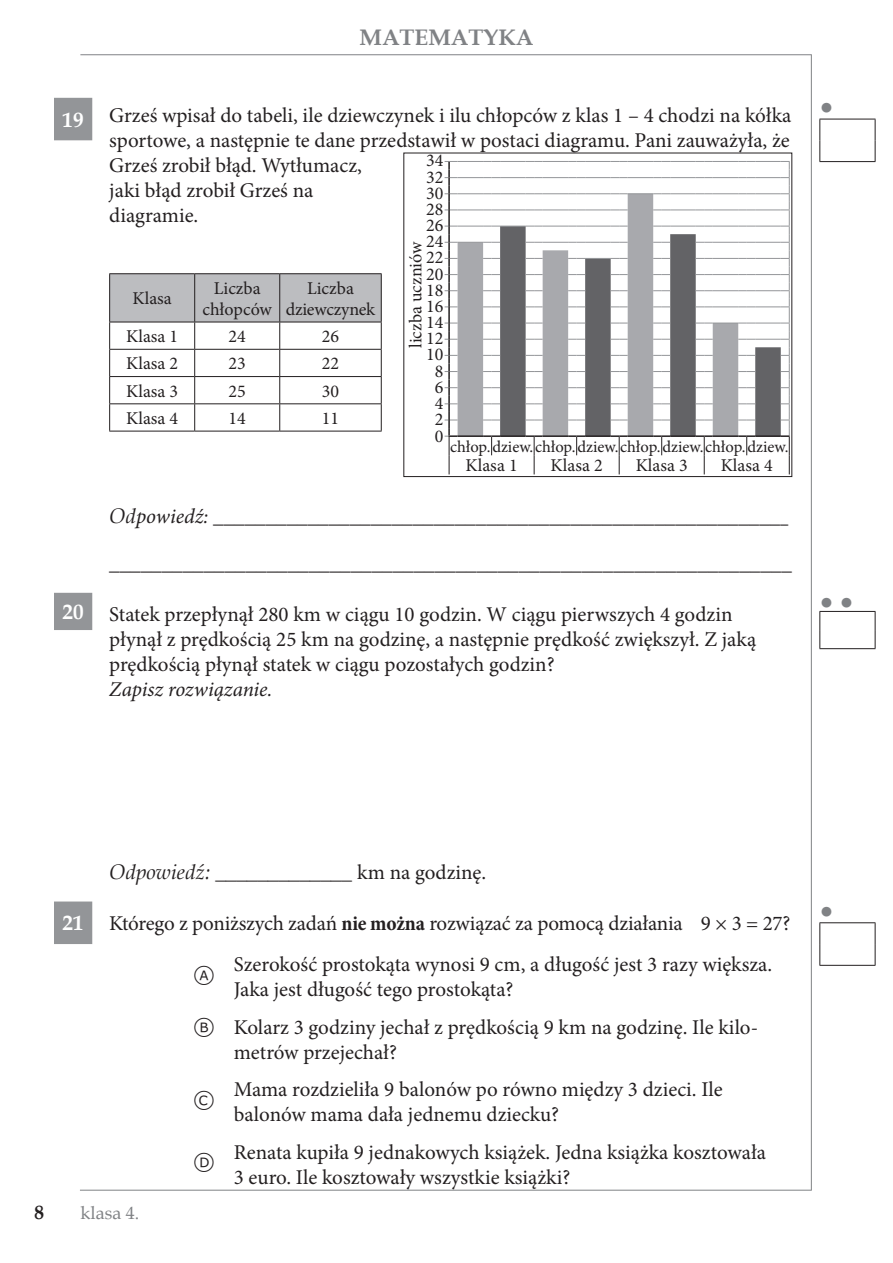
<style>
.page{position:relative;width:893px;height:1263px;background:#fff}
.page>*{position:absolute;margin:0;border:0;box-sizing:border-box;transform-origin:0 0}
.t1{font:24px "TIMSS options";color:#231f20}
.t2{font:700 22.5px "Book Antiqua";color:#808285}
.t3{font:22.5px "Arial";color:#808285}
.t4{font:21px/25.2px "Minion Pro";color:#231f20}
.t5{font:italic 21px "Minion Pro";letter-spacing:-.005em;color:#231f20}
.t6{font:italic 21px "Book Antiqua";color:#231f20}
.t7{font:700 19.5px "Book Antiqua";color:#231f20}
.t8{font:18px/16.2px "Minion Pro";color:#231f20;text-align:center}
.t9{font:18px "Book Antiqua";color:#808285}
.t10{font:16.5px "Minion Pro";color:#231f20}
.s1{font-family:"Book Antiqua";font-weight:700;color:#fff}
.s2{font-family:"Book Antiqua"}
.s3{font-family:"Minion Pro";font-style:normal}
.s4{font-weight:700;font-stretch:condensed}
.s5{font-family:"TIMSS options";font-size:24px}
</style>
<div class="page">
<hr style="left:80px;top:54px;width:731px;height:1px;background:#808285">
<hr style="left:811px;top:54px;width:1px;height:1136px;background:#808285">
<hr style="left:80px;top:1190px;width:731px;height:1px;background:#808285">
<svg style="left:54px;top:98px;width:38px;height:846px"></svg>
<hr style="left:819px;top:119px;width:56px;height:1px;background:#231f20">
<svg style="left:819px;top:119px;width:1px;height:42px"></svg>
<svg style="left:875px;top:119px;width:1px;height:42px"></svg>
<hr style="left:819px;top:161px;width:56px;height:1px;background:#231f20">
<hr style="left:819px;top:611px;width:56px;height:1px;background:#231f20">
<svg style="left:819px;top:612px;width:1px;height:36px"></svg>
<svg style="left:875px;top:612px;width:1px;height:36px"></svg>
<hr style="left:819px;top:648px;width:56px;height:1px;background:#231f20">
<hr style="left:819px;top:922px;width:56px;height:1px;background:#231f20">
<svg style="left:819px;top:923px;width:1px;height:42px"></svg>
<svg style="left:875px;top:923px;width:1px;height:42px"></svg>
<hr style="left:819px;top:965px;width:56px;height:1px;background:#231f20">
<svg style="left:445px;top:161px;width:345px;height:313px"></svg>
<hr style="left:109px;top:273px;width:86px;height:1px;background:#231f20">
<hr style="left:195px;top:273px;width:85px;height:1px;background:#231f20">
<hr style="left:280px;top:273px;width:102px;height:1px;background:#231f20">
<svg style="left:109px;top:274px;width:273px;height:157px"></svg>
<hr style="left:109px;top:431px;width:86px;height:1px;background:#231f20">
<hr style="left:195px;top:431px;width:85px;height:1px;background:#231f20">
<hr style="left:280px;top:431px;width:102px;height:1px;background:#231f20">
<p class="t2" style="left:360px;top:22px;width:175px">MATEMATyKA</p>
<p class="t4" style="left:109px;top:102px;width:684px;text-align:justify;text-indent:-47px"><span class="s1">19</span> Grześ wpisał do tabeli, ile dziewczynek i ilu chłopców z klas 1 – 4 chodzi na kółka sportowe, a następnie te dane przedstawił w postaci diagramu. Pani zauważyła, że Grześ zrobił błąd. Wytłumacz,</p>
<p class="t8" style="left:426px;top:153px;width:19px">34<br>32<br>30<br>28<br>26<br>24<br>22<br>20<br>18<br>16<br>14<br>12<br>10<br>8<br>6<br>4<br>2<br>0</p>
<p class="t4" style="left:109px;top:178px;width:206px">jaki błąd zrobił Grześ na diagramie.</p>
<p class="t8" style="left:408px;top:348px;width:108px;rotate:-90deg">liczba uczniów</p>
<p class="t8" style="left:133px;top:291px;width:41px">Klasa</p>
<p class="t8" style="left:202px;top:278px;width:71px;line-height:21px">Liczba chłopców</p>
<p class="t8" style="left:286px;top:278px;width:91px;line-height:21px">Liczba dziewczynek</p>
<p class="t8" style="left:126px;top:328px;width:54px">Klasa 1</p>
<p class="t8" style="left:229px;top:328px;width:19px">24</p>
<p class="t8" style="left:322px;top:328px;width:19px">26</p>
<p class="t8" style="left:126px;top:356px;width:54px">Klasa 2</p>
<p class="t8" style="left:229px;top:356px;width:19px">23</p>
<p class="t8" style="left:322px;top:356px;width:19px">22</p>
<p class="t8" style="left:126px;top:383px;width:54px">Klasa 3</p>
<p class="t8" style="left:229px;top:383px;width:19px">25</p>
<p class="t8" style="left:322px;top:383px;width:19px">30</p>
<p class="t8" style="left:126px;top:410px;width:54px">Klasa 4</p>
<p class="t8" style="left:229px;top:410px;width:19px">14</p>
<p class="t8" style="left:322px;top:410px;width:19px">11</p>
<p class="t10" style="left:450px;top:436px;width:340px">chłop.dziew.chłop.dziew.chłop.dziew.chłop.dziew.</p>
<p class="t8" style="left:466px;top:458px;width:54px">Klasa 1</p>
<p class="t8" style="left:551px;top:458px;width:54px">Klasa 2</p>
<p class="t8" style="left:636px;top:458px;width:54px">Klasa 3</p>
<p class="t8" style="left:721px;top:458px;width:54px">Klasa 4</p>
<p class="t5" style="left:109px;top:502px;width:680px"><span class="s2">Od</span>powiedź: _______________________________________________________</p>
<p class="t5" style="left:109px;top:549px;width:684px">_________________________________________________________________</p>
<p class="t4" style="left:109px;top:602px;width:648px;text-indent:-47px"><span class="s1">20</span> Statek przepłynął 280 km w ciągu 10 godzin. W ciągu pierwszych 4 godzin płynął z prędkością 25 km na godzinę, a następnie prędkość zwiększył. Z jaką prędkością płynął statek w ciągu pozostałych godzin?</p>
<p class="t5" style="left:109px;top:675px;width:165px">Zapisz rozwiązanie.</p>
<p class="t3" style="left:820px;top:92px;width:15px">●</p>
<p class="t3" style="left:820px;top:586px;width:35px">● ●</p>
<p class="t6" style="left:109px;top:857px;width:378px">Odpowiedź: _____________ <span class="s3">km na godzinę.</span></p>
<p class="t4" style="left:63px;top:910px;width:729px"><span class="s1">21</span> Którego z poniższych zadań <span class="s4">nie można</span> rozwiązać za pomocą działania 9 × 3 = 27?</p>
<p class="t1" style="left:194px;top:962px;width:22px">a</p>
<p class="t4" style="left:234px;top:952px;width:540px">Szerokość prostokąta wynosi 9 cm, a długość jest 3 razy większa.<br>Jaka jest długość tego prostokąta?</p>
<p class="t4" style="left:234px;top:1014px;width:526px;text-indent:-39px"><span class="s5">b</span> Kolarz 3 godziny jechał z prędkością 9 km na godzinę. Ile kilo&shy;metrów przejechał?</p>
<p class="t1" style="left:194px;top:1087px;width:22px">c</p>
<p class="t4" style="left:234px;top:1077px;width:490px">Mama rozdzieliła 9 balonów po równo między 3 dzieci. Ile balonów mama dała jednemu dziecku?</p>
<p class="t1" style="left:194px;top:1150px;width:22px">d</p>
<p class="t4" style="left:234px;top:1139px;width:534px">Renata kupiła 9 jednakowych książek. Jedna książka kosztowała<br>3 euro. Ile kosztowały wszystkie książki?</p>
<p class="t7" style="left:35px;top:1199px;width:11px">8</p>
<p class="t9" style="left:81px;top:1200px;width:60px">klasa 4.</p>
<p class="t3" style="left:820px;top:895px;width:15px">●</p>
</div>
